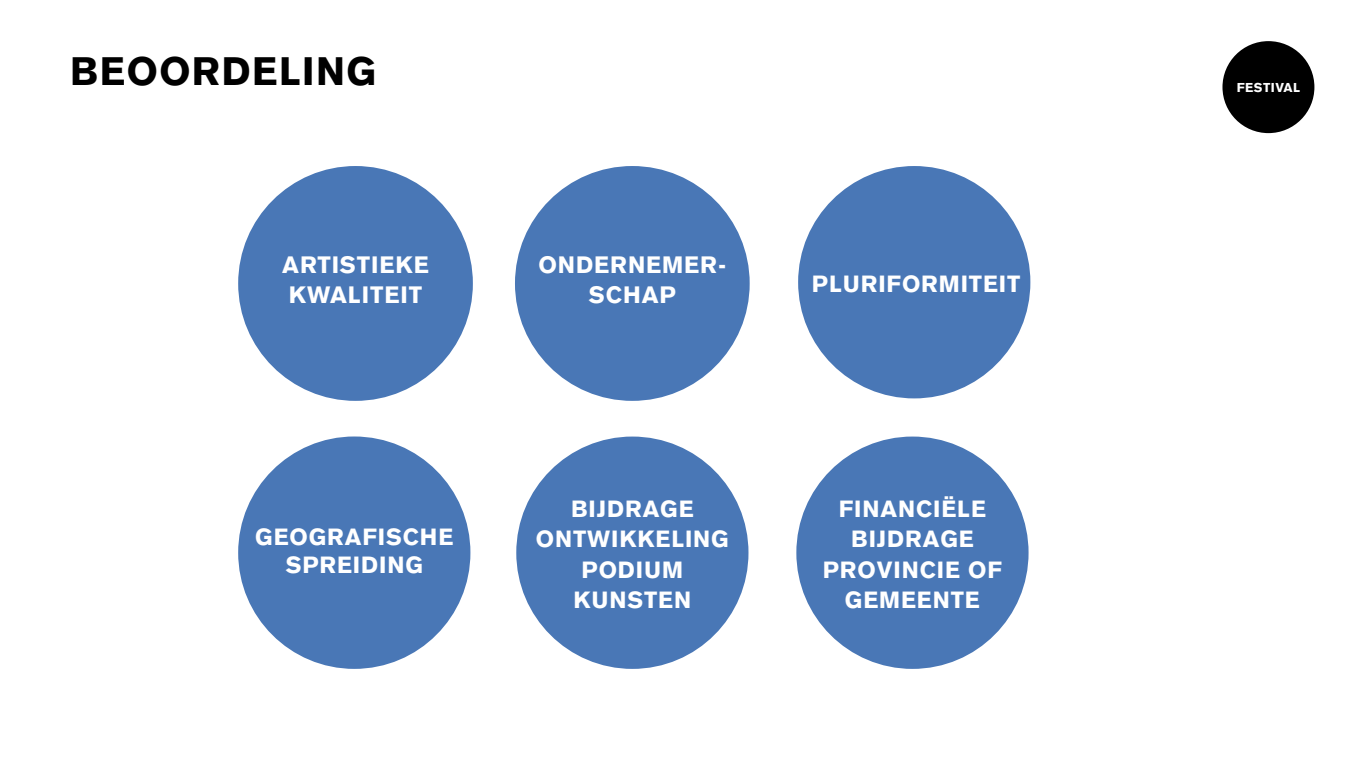
<style>
.page{position:relative;width:1361px;height:766px;background:#fff}
.page>*{position:absolute;margin:0;border:0;box-sizing:border-box;transform-origin:0 0}
.t1{font:900 39px "Akzidenz Grotesk";letter-spacing:.04em;color:#000}
.t2{font:900 23.25px/30.5px "Akzidenz Grotesk";letter-spacing:.04em;color:#fff}
.t3{font:900 23.1px/30.2px "Akzidenz Grotesk";letter-spacing:.04em;color:#fff;text-align:center}
.t4{font:900 12.75px "Akzidenz Grotesk";letter-spacing:.04em;color:#fff}
</style>
<div class="page">
<div style="left:238px;top:166px;width:235px;height:235px;background:#4977b6;border-radius:50%"></div>
<div style="left:515px;top:166px;width:234px;height:235px;background:#4977b6;border-radius:50%"></div>
<div style="left:516px;top:436px;width:232px;height:232px;background:#4977b6;border-radius:50%"></div>
<div style="left:796px;top:436px;width:232px;height:232px;background:#4977b6;border-radius:50%"></div>
<div style="left:798px;top:166px;width:232px;height:232px;background:#4977b6;border-radius:50%"></div>
<div style="left:238px;top:436px;width:232px;height:232px;background:#4977b6;border-radius:50%"></div>
<div style="left:1222px;top:41px;width:92px;height:92px;background:#000;border-radius:50%"></div>
<h1 class="t1" style="left:70px;top:48px;width:307px">BEOORDELING</h1>
<p class="t2" style="left:282px;top:249px;width:148px">ARTISTIEKE<br>KWALITEIT</p>
<p class="t2" style="left:538px;top:249px;width:189px;text-align:center">ONDERNEMER-<br>SCHAP</p>
<p class="t3" style="left:812px;top:268px;width:210px">PLURIFORMITEIT</p>
<p class="t3" style="left:255px;top:522px;width:199px;line-height:28.3px">GEOGRAFISCHE<br>SPREIDING</p>
<p class="t3" style="left:536px;top:493px;width:194px">BIJDRAGE<br>ONTWIKKELING<br>PODIUM<br>KUNSTEN</p>
<p class="t3" style="left:839px;top:493px;width:16px">FINANCI</p>
<p class="t3" style="left:941px;top:493px;width:31px">ËLE</p>
<p class="t3" style="left:823px;top:524px;width:69px">BIJDRAGE<br>PROVINCIE</p>
<p class="t3" style="left:968px;top:554px;width:33px">OF</p>
<p class="t3" style="left:845px;top:584px;width:18px">GEMEENTE</p>
<p class="t4" style="left:1236px;top:80px;width:65px">FESTIVAL</p>
</div>
